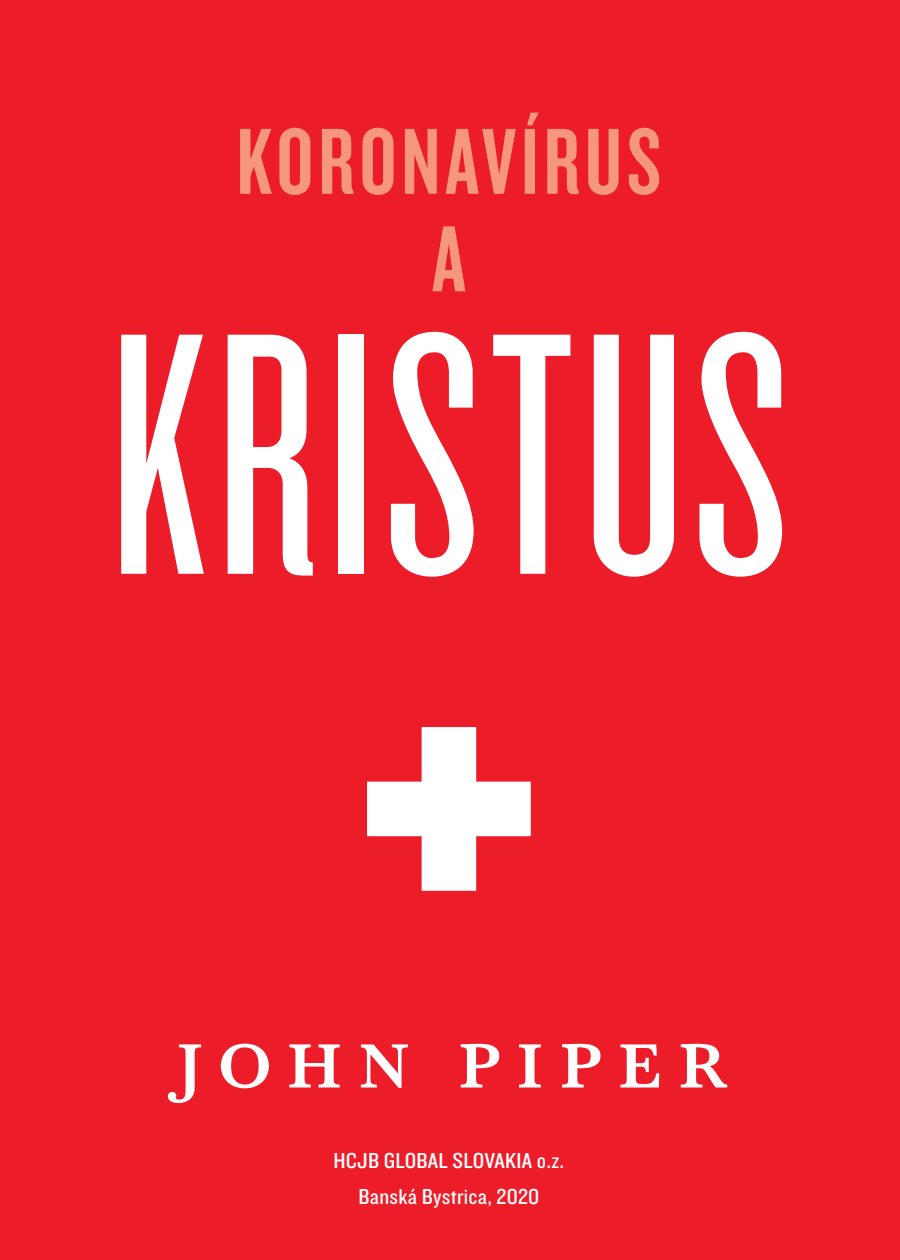
<style>
.page{position:relative;width:900px;height:1260px;background:#ed1c29}
.page>*{position:absolute;margin:0;border:0;box-sizing:border-box;transform-origin:0 0}
.t1{font:359px "Knockout HTF26 Junior Flyweight";letter-spacing:.02em;color:#fff;scale:1.16 1}
.t2{font:97.5px/97.5px "Knockout HTF48 Featherweight";letter-spacing:.05em;color:#f6977d;text-align:center}
.t3{font:22.5px/36.2px "Knockout HTF29 Junior Liteweight";letter-spacing:.01em;color:#fff;text-align:center;scale:1.11 1}
</style>
<div class="page">
<svg style="left:367px;top:727px;width:164px;height:164px"></svg>
<svg style="left:168px;top:1044px;width:33px;height:59px"></svg>
<svg style="left:221px;top:1044px;width:48px;height:44px"></svg>
<svg style="left:289px;top:1044px;width:51px;height:44px"></svg>
<svg style="left:361px;top:1044px;width:47px;height:44px"></svg>
<svg style="left:461px;top:1044px;width:38px;height:44px"></svg>
<svg style="left:519px;top:1044px;width:22px;height:44px"></svg>
<svg style="left:562px;top:1044px;width:38px;height:44px"></svg>
<svg style="left:620px;top:1044px;width:39px;height:44px"></svg>
<svg style="left:681px;top:1044px;width:46px;height:44px"></svg>
<h2 class="t2" style="left:237px;top:114px;width:426px">KORONAVÍRUS<br>A</h2>
<h1 class="t1" style="left:109px;top:283px;width:587px">KRISTUS</h1>
<p class="t3" style="left:333px;top:1143px;width:209px">HCJB GLOBAL SLOVAKIA o.z.<br>Banská Bystrica, 2020</p>
</div>
